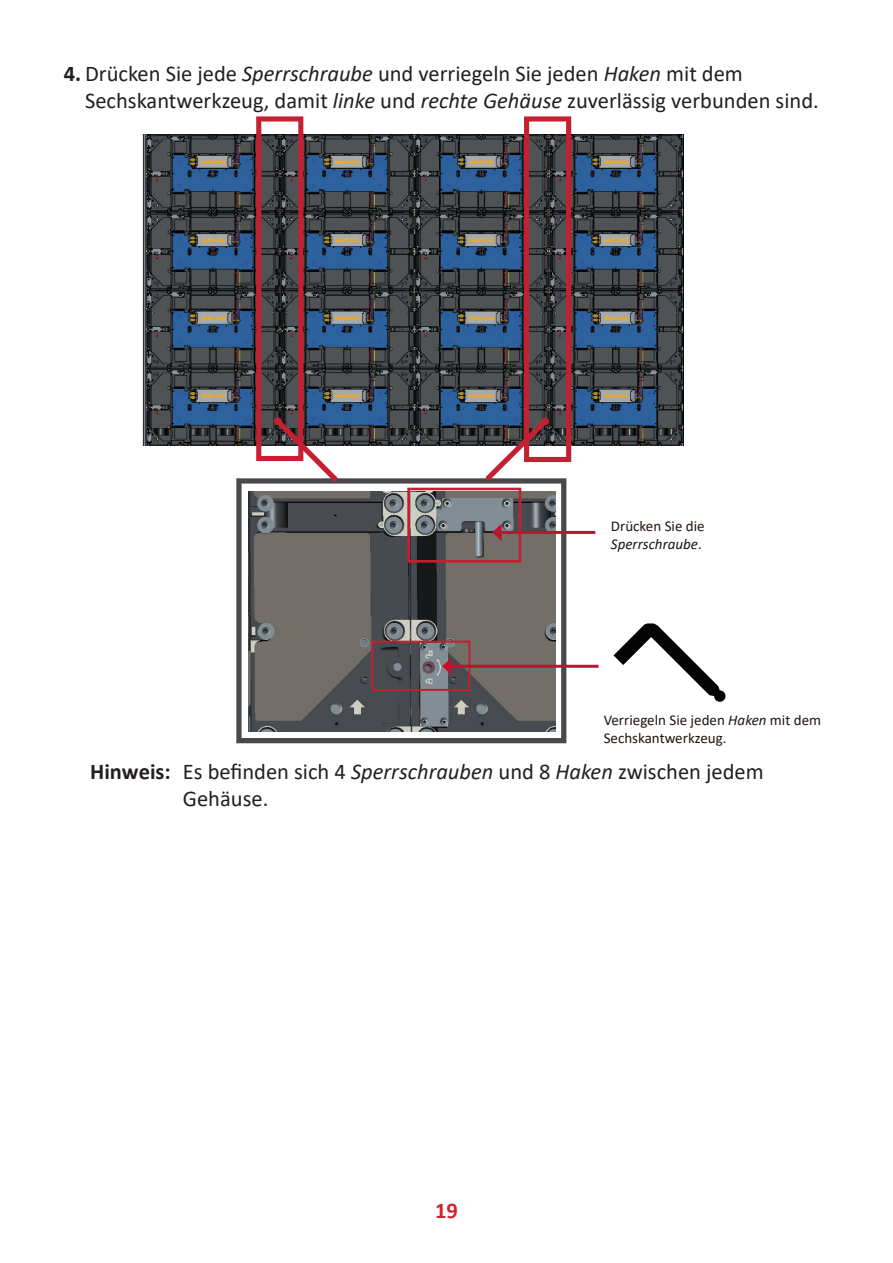
<style>
.page{position:relative;width:893px;height:1263px;background:#fff}
.page>*{position:absolute;margin:0;border:0;box-sizing:border-box;transform-origin:0 0}
.t1{font:22.5px/27px "Calibri";color:#231f20}
.t2{font:700 22.5px "Calibri";color:#d1232a}
.t3{font:15px/18px "Calibri";color:#211512}
.s1{font-weight:700}
.s2{font-style:italic}
</style>
<div class="page">
<svg style="left:236px;top:478px;width:330px;height:265px;background:#72706f"></svg>
<img style="left:143px;top:134px;width:540px;height:312px">
<svg style="left:485px;top:116px;width:86px;height:365px;background:#645560"></svg>
<svg style="left:256px;top:116px;width:82px;height:366px;background:#63535d"></svg>
<div style="left:714px;top:690px;width:11px;height:12px;background:#040503;border-radius:50%"></div>
<svg style="left:613px;top:623px;width:107px;height:73px"></svg>
<hr style="left:449px;top:665px;width:149px;height:3px;background:#c3102f">
<svg style="left:371px;top:641px;width:99px;height:50px;background:#69565c"></svg>
<hr style="left:499px;top:531px;width:96px;height:3px;background:#c3102f">
<svg style="left:407px;top:488px;width:114px;height:75px;background:#7a686b"></svg>
<p class="t1" style="left:85px;top:59px;width:735px;text-indent:-21px"><span class="s1">4.</span> Drücken Sie jede <span class="s2">Sperrschraube</span> und verriegeln Sie jeden <span class="s2">Haken</span> mit dem<br>Sechskantwerkzeug, damit <span class="s2">linke</span> und <span class="s2">rechte Gehäuse</span> zuverlässig verbunden sind.</p>
<p class="t3" style="left:611px;top:517px;width:95px">Drücken Sie die<br><span class="s2">Sperrschraube</span>.</p>
<p class="t3" style="left:604px;top:710px;width:219px">Verriegeln Sie jeden <span class="s2">Haken</span> mit dem<br>Sechskantwerkzeug.</p>
<p class="t1" style="left:183px;top:757px;width:582px;text-indent:-93px"><span class="s1">Hinweis:</span> Es befinden sich 4 <span class="s2">Sperrschrauben</span> und 8 <span class="s2">Haken</span> zwischen jedem<br>Gehäuse.</p>
<p class="t2" style="left:435px;top:1194px;width:24px">19</p>
</div>
